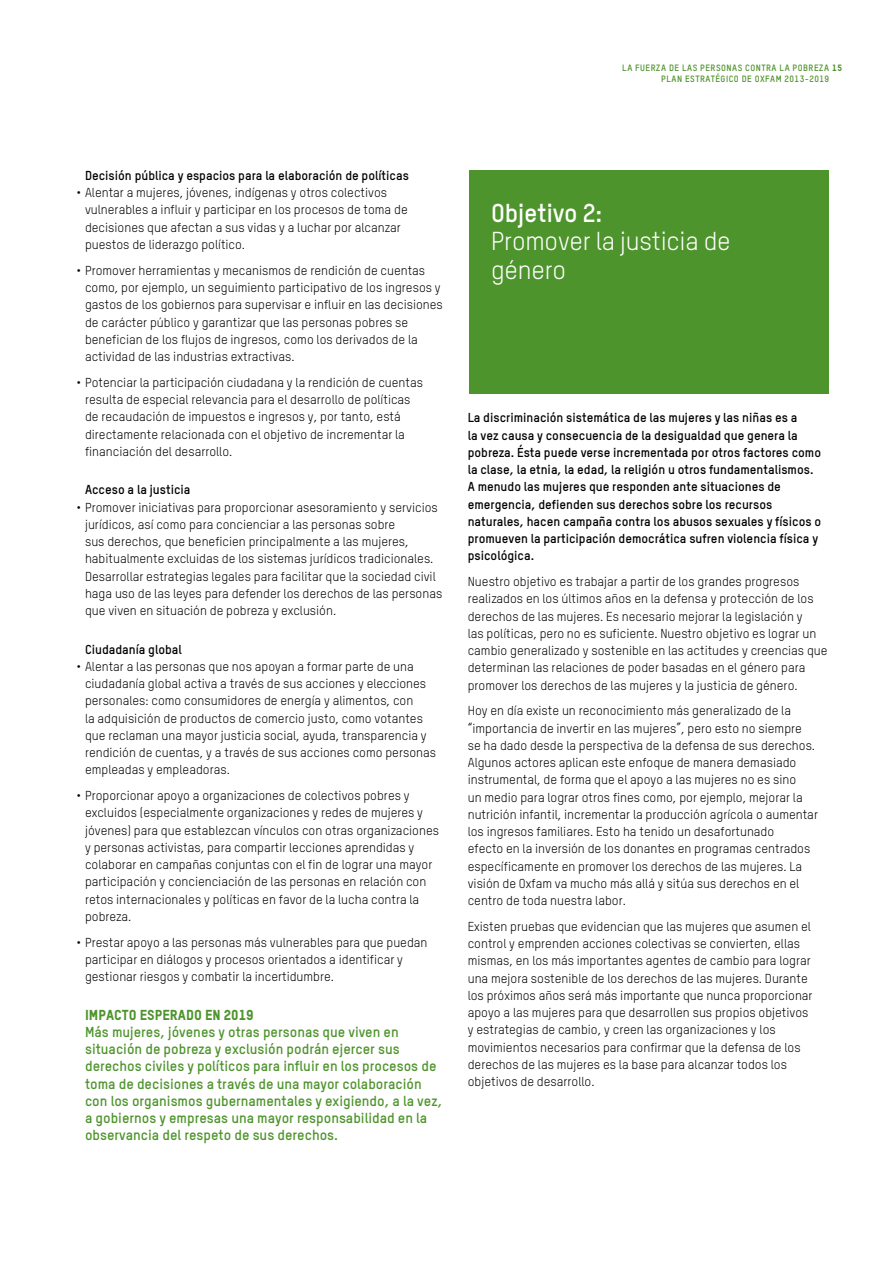
<style>
.page{position:relative;width:893px;height:1263px;background:#fff}
.page>*{position:absolute;margin:0;border:0;box-sizing:border-box;transform-origin:0 0}
.t1{font:25.5px/28.5px "Oxfam TSTARPRO";letter-spacing:-.01em;color:#fff}
.t2{font:700 25.5px "Oxfam TSTARPRO";letter-spacing:-.01em;color:#fff}
.t3{font:700 14.25px/17.2px "Oxfam TSTARPRO";color:#4e942c}
.t4{font:14.25px "Oxfam TSTARPRO Headline";color:#4e942c}
.t5{font:12.75px/17.2px "Oxfam TSTARPRO";color:#000}
.t6{font:700 12.75px/17.2px "Oxfam TSTARPRO";color:#000}
.t7{font:700 9px/10.8px "Oxfam TSTARPRO";letter-spacing:.05em;color:#4e942c}
.s1{font-family:"Oxfam TSTARPRO Headline";font-weight:400}
</style>
<div class="page">
<div style="left:469px;top:170px;width:360px;height:224px;background:#4e942c"></div>
<p class="t7" style="left:661px;top:62px;width:182px;text-indent:-39px">LA FUERZA DE LAS PERSONAS CONTRA LA POBREZA <span class="s1">15<br></span>PLAN ESTRATÉGICO DE OXFAM 2013-2019</p>
<p class="t6" style="left:85px;top:166px;width:325px">Decisión pública y espacios para la elaboración de políticas</p>
<p class="t5" style="left:85px;top:184px;width:324px;text-indent:-9px">• Alentar a mujeres, jóvenes, indígenas y otros colectivos vulnerables a influir y participar en los procesos de toma de decisiones que afectan a sus vidas y a luchar por alcanzar puestos de liderazgo político.</p>
<p class="t5" style="left:85px;top:261px;width:359px;text-indent:-9px">• Promover herramientas y mecanismos de rendición de cuentas como, por ejemplo, un seguimiento participativo de los ingresos y gastos de los gobiernos para supervisar e influir en las decisiones de carácter público y garantizar que las personas pobres se benefician de los flujos de ingresos, como los derivados de la actividad de las industrias extractivas.</p>
<p class="t5" style="left:85px;top:373px;width:340px;text-indent:-9px">• Potenciar la participación ciudadana y la rendición de cuentas resulta de especial relevancia para el desarrollo de políticas de recaudación de impuestos e ingresos y, por tanto, está directamente relacionada con el objetivo de incrementar la financiación del desarrollo.</p>
<p class="t6" style="left:85px;top:481px;width:107px">Acceso a la justicia</p>
<p class="t5" style="left:85px;top:498px;width:359px;text-indent:-9px">• Promover iniciativas para proporcionar asesoramiento y servicios jurídicos, así como para concienciar a las personas sobre<br>sus derechos, que beneficien principalmente a las mujeres, habitualmente excluidas de los sistemas jurídicos tradicionales.<br>Desarrollar estrategias legales para facilitar que la sociedad civil haga uso de las leyes para defender los derechos de las personas que viven en situación de pobreza y exclusión.</p>
<p class="t6" style="left:85px;top:640px;width:98px">Ciudadanía global</p>
<p class="t5" style="left:85px;top:657px;width:352px;text-indent:-9px">• Alentar a las personas que nos apoyan a formar parte de una ciudadanía global activa a través de sus acciones y elecciones personales: como consumidores de energía y alimentos, con<br>la adquisición de productos de comercio justo, como votantes que reclaman una mayor justicia social, ayuda, transparencia y rendición de cuentas, y a través de sus acciones como personas empleadas y empleadoras.</p>
<p class="t5" style="left:85px;top:787px;width:355px;text-indent:-9px">• Proporcionar apoyo a organizaciones de colectivos pobres y excluidos (especialmente organizaciones y redes de mujeres y jóvenes) para que establezcan vínculos con otras organizaciones y personas activistas, para compartir lecciones aprendidas y colaborar en campañas conjuntas con el fin de lograr una mayor participación y concienciación de las personas en relación con retos internacionales y políticas en favor de la lucha contra la pobreza.</p>
<p class="t5" style="left:85px;top:933px;width:344px;text-indent:-9px">• Prestar apoyo a las personas más vulnerables para que puedan participar en diálogos y procesos orientados a identificar y gestionar riesgos y combatir la incertidumbre.</p>
<p class="t4" style="left:85px;top:1006px;width:170px">IMPACTO ESPERADO EN 2019</p>
<p class="t3" style="left:85px;top:1023px;width:359px">Más mujeres, jóvenes y otras personas que viven en situación de pobreza y exclusión podrán ejercer sus derechos civiles y políticos para influir en los procesos de toma de decisiones a través de una mayor colaboración con los organismos gubernamentales y exigiendo, a la vez, a gobiernos y empresas una mayor responsabilidad en la observancia del respeto de sus derechos.</p>
<h1 class="t2" style="left:491px;top:197px;width:113px">Objetivo 2:</h1>
<h1 class="t1" style="left:491px;top:227px;width:241px">Promover la justicia de género</h1>
<p class="t6" style="left:468px;top:409px;width:355px">La discriminación sistemática de las mujeres y las niñas es a<br>la vez causa y consecuencia de la desigualdad que genera la pobreza. Ésta puede verse incrementada por otros factores como la clase, la etnia, la edad, la religión u otros fundamentalismos.<br>A menudo las mujeres que responden ante situaciones de emergencia, defienden sus derechos sobre los recursos naturales, hacen campaña contra los abusos sexuales y físicos o promueven la participación democrática sufren violencia física y psicológica.</p>
<p class="t5" style="left:468px;top:573px;width:361px">Nuestro objetivo es trabajar a partir de los grandes progresos realizados en los últimos años en la defensa y protección de los derechos de las mujeres. Es necesario mejorar la legislación y<br>las políticas, pero no es suficiente. Nuestro objetivo es lograr un cambio generalizado y sostenible en las actitudes y creencias que determinan las relaciones de poder basadas en el género para promover los derechos de las mujeres y la justicia de género.</p>
<p class="t5" style="left:468px;top:702px;width:352px">Hoy en día existe un reconocimiento más generalizado de la “importancia de invertir en las mujeres”, pero esto no siempre se ha dado desde la perspectiva de la defensa de sus derechos.<br>Algunos actores aplican este enfoque de manera demasiado instrumental, de forma que el apoyo a las mujeres no es sino<br>un medio para lograr otros fines como, por ejemplo, mejorar la nutrición infantil, incrementar la producción agrícola o aumentar los ingresos familiares. Esto ha tenido un desafortunado<br>efecto en la inversión de los donantes en programas centrados específicamente en promover los derechos de las mujeres. La visión de Oxfam va mucho más allá y sitúa sus derechos en el centro de toda nuestra labor.</p>
<p class="t5" style="left:468px;top:918px;width:346px">Existen pruebas que evidencian que las mujeres que asumen el control y emprenden acciones colectivas se convierten, ellas mismas, en los más importantes agentes de cambio para lograr una mejora sostenible de los derechos de las mujeres. Durante los próximos años será más importante que nunca proporcionar apoyo a las mujeres para que desarrollen sus propios objetivos y estrategias de cambio, y creen las organizaciones y los movimientos necesarios para confirmar que la defensa de los derechos de las mujeres es la base para alcanzar todos los objetivos de desarrollo.</p>
</div>
